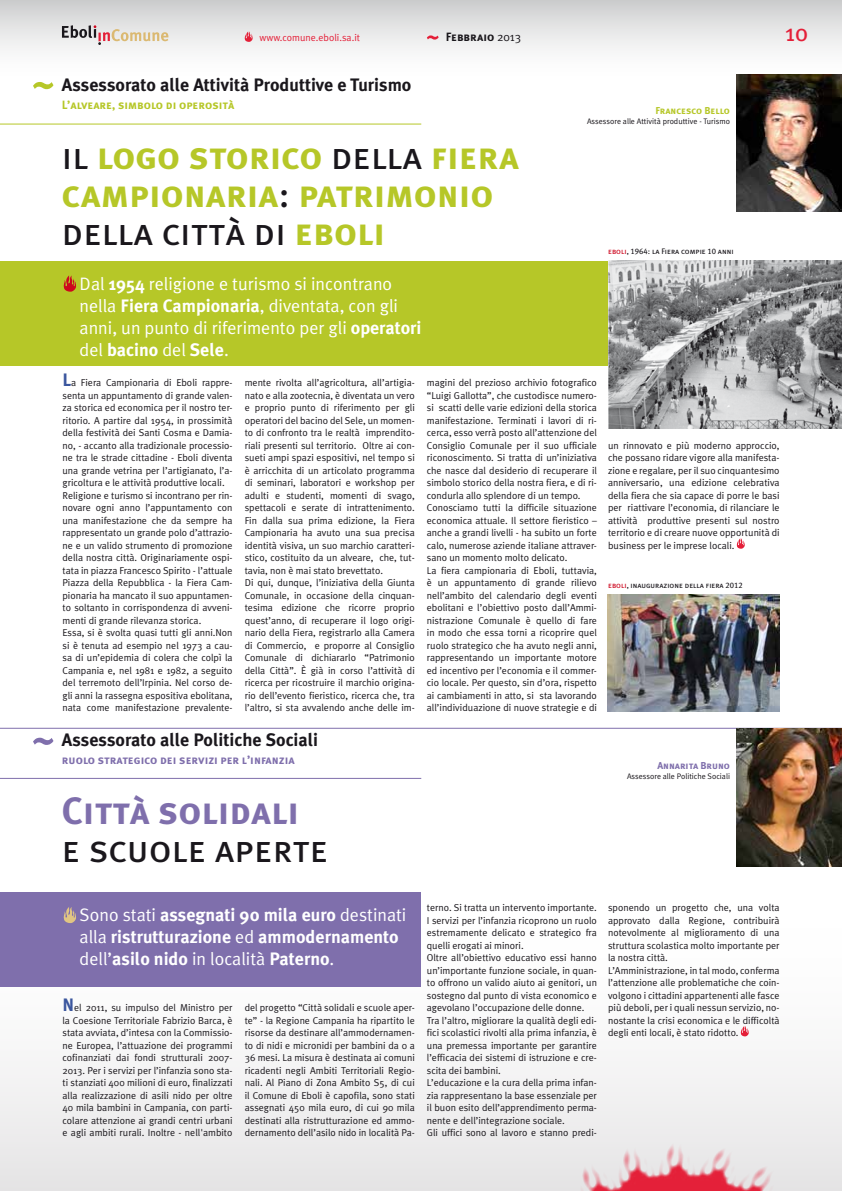
<style>
.page{position:relative;width:842px;height:1191px;background:#fff}
.page>*{position:absolute;margin:0;border:0;box-sizing:border-box;transform-origin:0 0}
.t1{font:38px/38px "Meta Plus Bold Caps";color:#b6c728}
.t2{font:38px "Meta Plus Book Caps";color:#1a171c}
.t3{font:38px "Meta Plus Bold Caps";color:#7f6fac}
.t4{font:24px "Meta Plus";color:#e41f38}
.t5{font:18px/22px "Meta Plus Normal";color:#fff}
.t6{font:700 18px/22px "Meta Plus";color:#fff}
.t7{font:700 18px "Meta Plus";color:#1a171c}
.t8{font:12px "Meta Plus Bold Caps";color:#7f6fac}
.t9{font:12px "Meta Plus Bold Caps";color:#b6c728}
.t10{font:12px "Meta Plus Bold Caps";color:#1a171c}
.t11{font:10px/12.5px "Meta Plus Normal";color:#1a171c}
.t12{font:10px "Meta Plus Normal";color:#e41f38}
.t13{font:10px "Meta Plus Bold Caps";color:#b6c728}
.t14{font:10px "Meta Plus Bold Caps";color:#7f6fac}
.t15{font:8px "Meta Plus Normal";color:#1a171c}
.t16{font:8px "Meta Plus Book Caps";color:#1a171c}
.s1{font-family:"Meta Plus Normal"}
.s2{font-family:"Meta Plus Book Caps";color:#1a171c}
.s3{font-family:"Meta Plus Bold Caps";color:#b6c728}
.s4{font-family:"Meta Plus";font-weight:700}
.s5{font-family:"Meta Plus Normal";font-weight:400}
.s6{color:#cd071e}
.s7{font-family:"Meta Plus";font-weight:700;font-size:18px;color:#3b569e}
</style>
<div class="page">
<div style="left:0;top:261px;width:610px;height:105px;background:#b6c728"></div>
<div style="left:0;top:923px;width:842px;height:268px;background:linear-gradient(to bottom,#fff,#e7e6e7)"></div>
<svg style="left:33px;top:737px;width:20px;height:8px"></svg>
<hr style="left:0;top:778px;width:421px;height:1px;background:#7f6fac">
<hr style="left:0;top:728px;width:842px;height:1px;background:#7f6fac">
<svg style="left:737px;top:538px;width:8px;height:11px"></svg>
<img style="left:608px;top:595px;width:172px;height:116px">
<svg style="left:63px;top:275px;width:13px;height:17px"></svg>
<img style="left:608px;top:261px;width:234px;height:168px">
<svg style="left:741px;top:1025px;width:8px;height:11px"></svg>
<div style="left:0;top:892px;width:421px;height:94px;background:#7f6fac"></div>
<svg style="left:63px;top:907px;width:13px;height:16px"></svg>
<svg style="left:544px;top:1139px;width:271px;height:52px;background:#e7c6ca"></svg>
<div style="left:0;top:0;width:842px;height:77px;background:linear-gradient(to bottom,#d0d0d1,#fff)"></div>
<svg style="left:244px;top:31px;width:9px;height:11px"></svg>
<svg style="left:427px;top:35px;width:12px;height:5px"></svg>
<svg style="left:62px;top:25px;width:106px;height:20px"></svg>
<hr style="left:0;top:124px;width:421px;height:1px;background:#b6c728">
<svg style="left:33px;top:82px;width:20px;height:7px"></svg>
<img style="left:737px;top:74px;width:105px;height:138px">
<img style="left:737px;top:729px;width:105px;height:137px">
<p class="t12" style="left:259px;top:32px;width:102px">www.comune.eboli.sa.it</p>
<p class="t10" style="left:446px;top:30px;width:77px">Febbraio <span class="s1">2013</span></p>
<h2 class="t4" style="left:785px;top:19px;width:24px">10</h2>
<h3 class="t7" style="left:62px;top:74px;width:351px">Assessorato alle Attività Produttive e Turismo</h3>
<p class="t9" style="left:62px;top:97px;width:174px">L’alveare, simbolo di operosità</p>
<h1 class="t1" style="left:62px;top:137px;width:459px"><span class="s2">il</span> logo storico <span class="s2">della</span> fiera campionaria<span class="s2">:</span> patrimonio</h1>
<h1 class="t2" style="left:62px;top:210px;width:325px">della città di <span class="s3">eboli</span></h1>
<h3 class="t5" style="left:80px;top:272px;width:343px">Dal <span class="s4">1954</span> religione e turismo si incontrano nella <span class="s4">Fiera Campionaria</span>, diventata, con gli anni, un punto di riferimento per gli <span class="s4">operatori</span></h3>
<h3 class="t6" style="left:80px;top:338px;width:151px"><span class="s5">del</span> bacino <span class="s5">del</span> Sele<span class="s5">.</span></h3>
<p class="t13" style="left:655px;top:105px;width:76px">Francesco Bello</p>
<p class="t15" style="left:587px;top:117px;width:144px">Assessore alle Attività produttive - Turismo</p>
<p class="t16" style="left:608px;top:247px;width:127px"><span class="s6">eboli</span>, 1964: la Fiera compie 10 anni</p>
<p class="t11" style="left:63px;top:376px;width:172px"><span class="s7">L</span>a Fiera Campionaria di Eboli rappre&shy;senta un appuntamento di grande valen&shy;za storica ed economica per il nostro ter&shy;ritorio. A partire dal 1954, in prossimità della festività dei Santi Cosma e Damia&shy;no, - accanto alla tradizionale processio&shy;ne tra le strade cittadine - Eboli diventa una grande vetrina per l’artigianato, l’a&shy;gricoltura e le attività produttive locali.<br>Religione e turismo si incontrano per rin&shy;novare ogni anno l’appuntamento con una manifestazione che da sempre ha rappresentato un grande polo d’attrazio&shy;ne e un valido strumento di promozione della nostra città. Originariamente ospi&shy;tata in piazza Francesco Spirito - l’attuale Piazza della Repubblica - la Fiera Cam&shy;pionaria ha mancato il suo appuntamen&shy;to soltanto in corrispondenza di avveni&shy;menti di grande rilevanza storica.<br>Essa, si è svolta quasi tutti gli anni.Non si è tenuta ad esempio nel 1973 a cau&shy;sa di un’epidemia di colera che colpì la Campania e, nel 1981 e 1982, a seguito del terremoto dell’Irpinia. Nel corso de&shy;gli anni la rassegna espositiva ebolitana, nata come manifestazione prevalente-</p>
<p class="t11" style="left:245px;top:376px;width:172px">mente rivolta all’agricoltura, all’artigia&shy;nato e alla zootecnia, è diventata un vero e proprio punto di riferimento per gli operatori del bacino del Sele, un momen&shy;to di confronto tra le realtà imprendito&shy;riali presenti sul territorio. Oltre ai con&shy;sueti ampi spazi espositivi, nel tempo si è arricchita di un articolato programma di seminari, laboratori e workshop per adulti e studenti, momenti di svago, spettacoli e serate di intrattenimento.<br>Fin dalla sua prima edizione, la Fiera Campionaria ha avuto una sua precisa identità visiva, un suo marchio caratteri&shy;stico, costituito da un alveare, che, tut&shy;tavia, non è mai stato brevettato.<br>Di qui, dunque, l’iniziativa della Giunta Comunale, in occasione della cinquan&shy;tesima edizione che ricorre proprio quest’anno, di recuperare il logo origi&shy;nario della Fiera, registrarlo alla Camera di Commercio, e proporre al Consiglio Comunale di dichiararlo “Patrimonio della Città”. È già in corso l’attività di ricerca per ricostruire il marchio origina&shy;rio dell’evento fieristico, ricerca che, tra l’altro, si sta avvalendo anche delle im-</p>
<p class="t11" style="left:427px;top:376px;width:172px">magini del prezioso archivio fotografico “Luigi Gallotta”, che custodisce numero&shy;si scatti delle varie edizioni della storica manifestazione. Terminati i lavori di ri&shy;cerca, esso verrà posto all’attenzione del Consiglio Comunale per il suo ufficiale riconoscimento. Si tratta di un’iniziativa che nasce dal desiderio di recuperare il simbolo storico della nostra fiera, e di ri&shy;condurla allo splendore di un tempo.<br>Conosciamo tutti la difficile situazione economica attuale. Il settore fieristico – anche a grandi livelli - ha subito un forte calo, numerose aziende italiane attraver&shy;sano un momento molto delicato.<br>La fiera campionaria di Eboli, tuttavia, è un appuntamento di grande rilievo nell’ambito del calendario degli eventi ebolitani e l’obiettivo posto dall’Ammi&shy;nistrazione Comunale è quello di fare in modo che essa torni a ricoprire quel ruolo strategico che ha avuto negli anni, rappresentando un importante motore ed incentivo per l’economia e il commer&shy;cio locale. Per questo, sin d’ora, rispetto ai cambiamenti in atto, si sta lavorando all’individuazione di nuove strategie e di</p>
<h3 class="t7" style="left:62px;top:729px;width:258px">Assessorato alle Politiche Sociali</h3>
<p class="t8" style="left:62px;top:753px;width:234px">ruolo strategico dei servizi per l’infanzia</p>
<h1 class="t3" style="left:62px;top:788px;width:239px">Città solidali</h1>
<h1 class="t2" style="left:62px;top:826px;width:268px">e scuole aperte</h1>
<p class="t11" style="left:608px;top:439px;width:173px;text-align:justify">un rinnovato e più moderno approccio, che possano ridare vigore alla manifesta&shy;zione e regalare, per il suo cinquantesimo anniversario, una edizione celebrativa della fiera che sia capace di porre le basi per riattivare l’economia, di rilanciare le attività produttive presenti sul nostro territorio e di creare nuove opportunità di business per le imprese locali.</p>
<p class="t16" style="left:608px;top:581px;width:136px"><span class="s6">eboli</span>, inaugurazione della fiera 2012</p>
<p class="t14" style="left:657px;top:759px;width:74px">Annarita Bruno</p>
<p class="t15" style="left:627px;top:771px;width:104px">Assessore alle Politiche Sociali</p>
<h3 class="t6" style="left:80px;top:904px;width:328px"><span class="s5">Sono stati</span> assegnati 90 mila euro <span class="s5">destinati alla</span> ristrutturazione <span class="s5">ed</span> ammodernamento</h3>
<h3 class="t5" style="left:80px;top:948px;width:256px">dell’<span class="s4">asilo nido</span> in località <span class="s4">Paterno</span>.</h3>
<p class="t11" style="left:62px;top:1001px;width:172px;text-align:justify"><span class="s7">N</span>el 2011, su impulso del Ministro per la Coesione Territoriale Fabrizio Barca, è stata avviata, d’intesa con la Commissio&shy;ne Europea, l’attuazione dei programmi cofinanziati dai fondi strutturali 2007- 2013. Per i servizi per l’infanzia sono sta&shy;ti stanziati 400 milioni di euro, finalizzati alla realizzazione di asili nido per oltre 40 mila bambini in Campania, con parti&shy;colare attenzione ai grandi centri urbani e agli ambiti rurali. Inoltre - nell'ambito</p>
<p class="t11" style="left:245px;top:1001px;width:172px;text-align:justify">del progetto “Città solidali e scuole aper&shy;te” - la Regione Campania ha ripartito le risorse da destinare all’ammodernamen&shy;to di nidi e micronidi per bambini da 0 a 36 mesi. La misura è destinata ai comuni ricadenti negli Ambiti Territoriali Regio&shy;nali. Al Piano di Zona Ambito S5, di cui il Comune di Eboli è capofila, sono stati assegnati 450 mila euro, di cui 90 mila destinati alla ristrutturazione ed ammo&shy;dernamento dell’asilo nido in località Pa-</p>
<p class="t11" style="left:427px;top:901px;width:172px">terno. Si tratta un intervento importante.<br>I servizi per l’infanzia ricoprono un ruolo estremamente delicato e strategico fra quelli erogati ai minori.<br>Oltre all’obiettivo educativo essi hanno un’importante funzione sociale, in quan&shy;to offrono un valido aiuto ai genitori, un sostegno dal punto di vista economico e agevolano l’occupazione delle donne.<br>Tra l’altro, migliorare la qualità degli edi&shy;fici scolastici rivolti alla prima infanzia, è una premessa importante per garantire l’efficacia dei sistemi di istruzione e cre&shy;scita dei bambini.<br>L’educazione e la cura della prima infan&shy;zia rappresentano la base essenziale per il buon esito dell’apprendimento perma&shy;nente e dell’integrazione sociale.<br>Gli uffici sono al lavoro e stanno predi-</p>
<p class="t11" style="left:608px;top:901px;width:173px">sponendo un progetto che, una volta approvato dalla Regione, contribuirà notevolmente al miglioramento di una struttura scolastica molto importante per la nostra città.<br>L’Amministrazione, in tal modo, conferma l’attenzione alle problematiche che coin&shy;volgono i cittadini appartenenti alle fasce più deboli, per i quali nessun servizio, no&shy;nostante la crisi economica e le difficoltà degli enti locali, è stato ridotto.</p>
</div>
